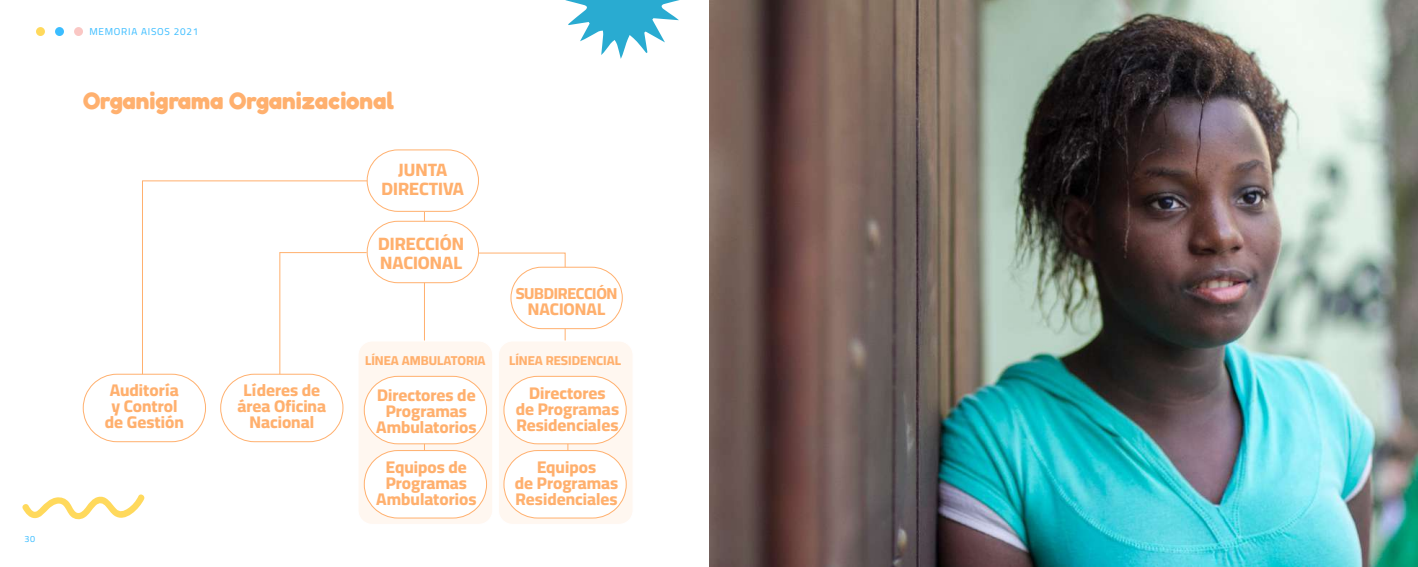
<style>
.page{position:relative;width:1418px;height:567px;background:#fff}
.page>*{position:absolute;margin:0;border:0;box-sizing:border-box;transform-origin:0 0}
.t1{font:300 24px "Fredoka";color:#ffb06e}
.t2{font:800 18px/19px "Cairo";color:#ffb06e;text-align:center}
.t3{font:800 17px/16px "Cairo";color:#ffb06e;text-align:center}
.t4{font:800 16px "Cairo";letter-spacing:-.02em;color:#ffb06e}
.t5{font:800 13px "Cairo";color:#ffb06e}
.t6{font:10px "Cairo";letter-spacing:.075em;color:#3bbdff}
.t7{font:9px "Cairo";color:#3bbdff}
</style>
<div class="page">
<div style="left:36px;top:27px;width:9px;height:9px;background:#ffd95c;border-radius:50%"></div>
<div style="left:55px;top:27px;width:9px;height:9px;background:#3bbdff;border-radius:50%"></div>
<div style="left:74px;top:27px;width:9px;height:9px;background:#fac7c4;border-radius:50%"></div>
<div style="left:498px;top:341px;width:135px;height:183px;background:#fff7f0;border-radius:14px"></div>
<div style="left:498px;top:340px;width:135px;height:185px;border:1px solid #fff;border-radius:14px"></div>
<hr style="left:424px;top:212px;width:1px;height:128px;background:#ffb06e">
<div style="left:358px;top:341px;width:135px;height:183px;background:#fff7f0;border-radius:14px"></div>
<div style="left:357px;top:340px;width:136px;height:185px;border:1px solid #fff;border-radius:14px"></div>
<svg style="left:565px;top:0;width:115px;height:59px"></svg>
<svg style="left:142px;top:180px;width:226px;height:218px"></svg>
<svg style="left:22px;top:494px;width:123px;height:26px"></svg>
<svg style="left:366px;top:149px;width:113px;height:63px"></svg>
<svg style="left:366px;top:220px;width:257px;height:121px"></svg>
<svg style="left:82px;top:373px;width:124px;height:70px"></svg>
<svg style="left:220px;top:373px;width:124px;height:70px"></svg>
<svg style="left:363px;top:375px;width:124px;height:144px"></svg>
<svg style="left:503px;top:375px;width:124px;height:144px"></svg>
<img style="left:709px;top:0;width:708px;height:567px">
<p class="t7" style="left:24px;top:533px;width:12px">30</p>
<p class="t6" style="left:89px;top:24px;width:110px">MEMORIA AISOS 2021</p>
<h1 class="t1" style="left:83px;top:86px;width:312px">Organigrama Organizacional</h1>
<p class="t2" style="left:381px;top:161px;width:84px">JUNTA<br>DIRECTIVA</p>
<p class="t2" style="left:378px;top:234px;width:87px;text-align:left">DIRECCIÓN<br>NACIONAL</p>
<p class="t4" style="left:515px;top:281px;width:103px">SUBDIRECCIÓN</p>
<p class="t3" style="left:528px;top:301px;width:79px">NACIONAL</p>
<p class="t5" style="left:365px;top:351px;width:122px">LÍNEA AMBULATORIA</p>
<p class="t5" style="left:509px;top:351px;width:114px">LÍNEA RESIDENCIAL</p>
<p class="t3" style="left:105px;top:382px;width:80px">Auditoría y Control de Gestión</p>
<p class="t3" style="left:237px;top:383px;width:90px">Líderes de área Oficina<br>Nacional</p>
<p class="t3" style="left:376px;top:387px;width:102px">Directores de<br>Programas<br>Ambulatorios</p>
<p class="t3" style="left:376px;top:460px;width:102px">Equipos de<br>Programas<br>Ambulatorios</p>
<p class="t3" style="left:515px;top:385px;width:105px">Directores<br>de Programas<br>Residenciales</p>
<p class="t3" style="left:515px;top:460px;width:105px">Equipos<br>de Programas<br>Residenciales</p>
</div>
